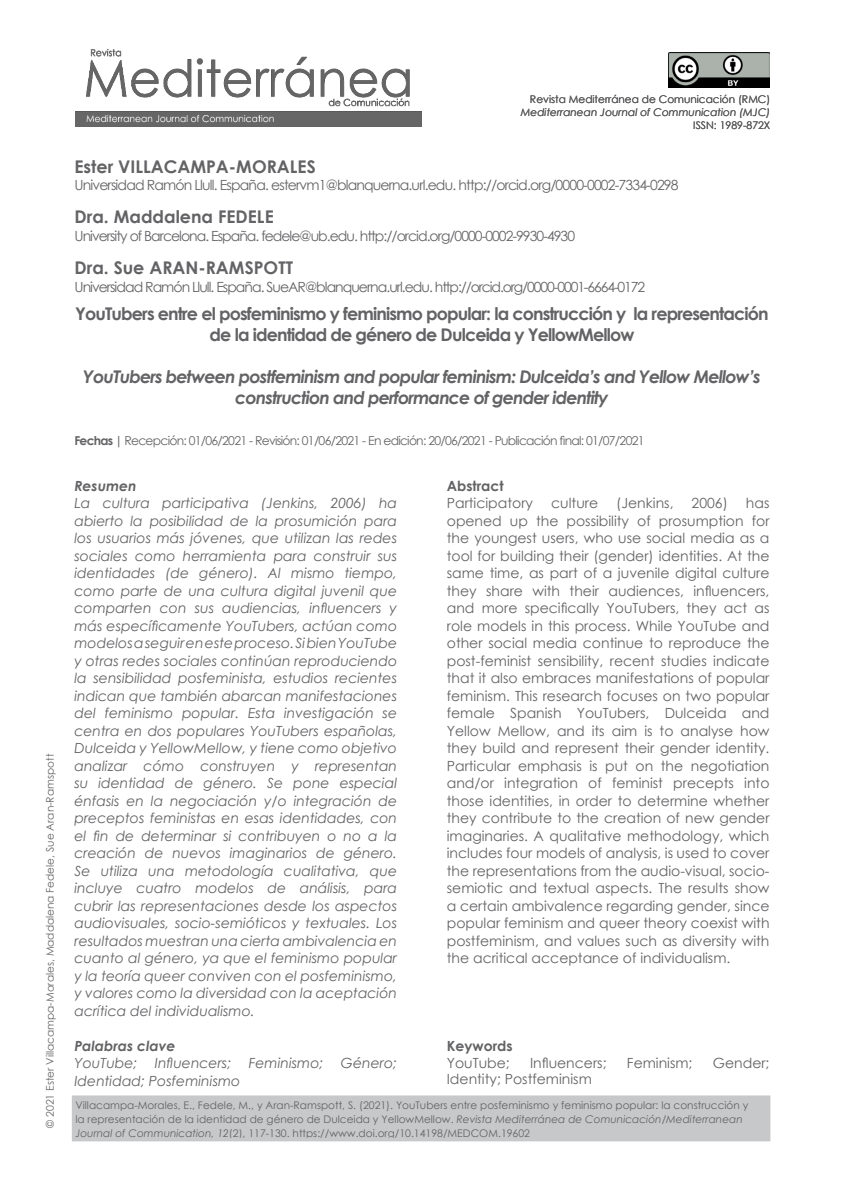
<style>
.page{position:relative;width:844px;height:1191px;background:#fff}
.page>*{position:absolute;margin:0;border:0;box-sizing:border-box;transform-origin:0 0}
.Título_artículo_ESPA{font:700 17.5px/21px "Century Gothic";letter-spacing:-.05em;color:#636366;text-align:center}
.Título_artículo_ESPA-2{font:italic 700 17.5px/21px "Century Gothic";letter-spacing:-.05em;color:#636366;text-align:center}
.Autor_1{font:700 17.5px "Century Gothic";color:#636366}
.Resumen_CUERPO{font:italic 14px/17.5px "Century Gothic";color:#636366;text-align:justify}
.Resumen_CUERPO-2{font:14px/17.5px "Century Gothic";color:#636366;text-align:justify}
.Datos_autor_2{font:14px "Century Gothic";letter-spacing:-.07em;color:#636366}
.Datos_autor{font:14px "Century Gothic";letter-spacing:-.06em;color:#636366}
.Palabras_Clave_CUERP{font:14px "Century Gothic";color:#636366}
.Palabras_Clave_TÍTUL{font:italic 700 14px "Century Gothic";color:#636366}
.Resumen_CUERPO-3{font:700 14px "Century Gothic";color:#636366}
.Palabras_Clave_TÍTUL-2{font:700 14px "Century Gothic";color:#636366}
.Resumen_CUERPO-4{font:italic 700 14px "Century Gothic";color:#636366}
.Fechas{font:12.25px "Century Gothic";letter-spacing:-.06em;color:#636366}
.Pie{font:10.5px/14px "Century Gothic";color:#636366}
.Autores_lateral{font:10.5px "Century Gothic";color:#636366}
.t1{font:italic 10.5px "Century Gothic";color:#636366}
.s1{font-weight:700}
.s2{font-style:italic}
</style>
<div class="page">
<img style="left:75px;top:50px;width:346px;height:77px">
<img style="left:668px;top:52px;width:101px;height:35px">
<div style="left:74px;top:1097px;width:694px;height:42px;background:#c7c8ca"></div>
<div style="left:72px;top:1095px;width:698px;height:46px;border:4px solid #c7c8ca"></div>
<p class="Autores_lateral" style="left:43px;top:1127px;width:375px;rotate:-90deg">© 2021 Ester Villacampa-Morales, Maddalena Fedele, Sue Aran-Ramspott</p>
<p class="Pie" style="left:530px;top:92px;width:242px">Revista Mediterránea de Comunicación (RMC)</p>
<p class="t1" style="left:520px;top:105px;width:251px">Mediterranean Journal of Communication (MJC)</p>
<p class="Pie" style="left:693px;top:118px;width:79px">ISSN: 1989-872X</p>
<p class="Autor_1" style="left:74px;top:153px;width:243px">Ester VILLACAMPA-MORALES</p>
<p class="Datos_autor" style="left:74px;top:175px;width:605px">Universidad Ramón Llull. España. estervm1@blanquerna.url.edu. http://orcid.org/0000-0002-7334-0298</p>
<p class="Autor_1" style="left:74px;top:204px;width:201px">Dra. Maddalena FEDELE</p>
<p class="Datos_autor_2" style="left:74px;top:226px;width:502px">University of Barcelona. España. fedele@ub.edu. http://orcid.org/0000-0002-9930-4930</p>
<p class="Autor_1" style="left:74px;top:254px;width:220px">Dra. Sue ARAN-RAMSPOTT</p>
<p class="Datos_autor_2" style="left:74px;top:277px;width:572px">Universidad Ramón Llull. España. SueAR@blanquerna.url.edu. http://orcid.org/0000-0001-6664-0172</p>
<p class="Título_artículo_ESPA" style="left:75px;top:302px;width:695px">YouTubers entre el posfeminismo y feminismo popular: la construcción y la representación de la identidad de género de Dulceida y YellowMellow</p>
<p class="Título_artículo_ESPA-2" style="left:83px;top:365px;width:678px">YouTubers between postfeminism and popular feminism: Dulceida’s and Yellow Mellow’s construction and performance of gender identity</p>
<p class="Fechas" style="left:74px;top:432px;width:571px"><span class="s1">Fechas |</span> Recepción: 01/06/2021 - Revisión: 01/06/2021 - En edición: 20/06/2021 - Publicación final: 01/07/2021</p>
<p class="Resumen_CUERPO-3" style="left:446px;top:475px;width:58px">Abstract</p>
<p class="Resumen_CUERPO-2" style="left:446px;top:494px;width:88px">Participatory</p>
<p class="Resumen_CUERPO-2" style="left:551px;top:494px;width:48px">culture</p>
<p class="Resumen_CUERPO-2" style="left:616px;top:494px;width:59px">(Jenkins,</p>
<p class="Resumen_CUERPO-2" style="left:691px;top:494px;width:38px">2006)</p>
<p class="Resumen_CUERPO-4" style="left:74px;top:475px;width:64px">Resumen</p>
<p class="Resumen_CUERPO" style="left:74px;top:494px;width:324px">La cultura participativa (Jenkins, 2006) ha abierto la posibilidad de la prosumición para los usuarios más jóvenes, que utilizan las redes sociales como herramienta para construir sus identidades (de género). Al mismo tiempo, como parte de una cultura digital juvenil que comparten con sus audiencias, influencers y más específicamente YouTubers, actúan como modelos a seguir en este proceso. Si bien YouTube y otras redes sociales continúan reproduciendo la sensibilidad posfeminista, estudios recientes indican que también abarcan manifestaciones del feminismo popular. Esta investigación se centra en dos populares YouTubers españolas, Dulceida y YellowMellow, y tiene como objetivo analizar cómo construyen y representan su identidad de género. Se pone especial énfasis en la negociación y/o integración de preceptos feministas en esas identidades, con el fin de determinar si contribuyen o no a la creación de nuevos imaginarios de género.<br>Se utiliza una metodología cualitativa, que incluye cuatro modelos de análisis, para cubrir las representaciones desde los aspectos audiovisuales, socio-semióticos y textuales. Los resultados muestran una cierta ambivalencia en cuanto al género, ya que el feminismo popular y la teoría queer conviven con el posfeminismo, y valores como la diversidad con la aceptación acrítica del individualismo.</p>
<p class="Palabras_Clave_TÍTUL" style="left:74px;top:1035px;width:103px">Palabras clave</p>
<p class="Resumen_CUERPO" style="left:74px;top:1054px;width:324px">YouTube; Influencers; Feminismo; Género;<br>Identidad; Posfeminismo</p>
<p class="Pie" style="left:75px;top:1097px;width:674px">Villacampa-Morales, E., Fedele, M., y Aran-Ramspott, S. (2021). YouTubers entre posfeminismo y feminismo popular: la construcción y la representación de la identidad de género de Dulceida y YellowMellow. <span class="s2">Revista Mediterránea de Comunicación/Mediterranean<br>Journal of Communication, 12</span>(2), 117-130. https://www.doi.org/10.14198/MEDCOM.19602</p>
<p class="Resumen_CUERPO-2" style="left:446px;top:494px;width:324px;text-indent:299px">has opened up the possibility of prosumption for the youngest users, who use social media as a tool for building their (gender) identities. At the same time, as part of a juvenile digital culture they share with their audiences, influencers, and more specifically YouTubers, they act as role models in this process. While YouTube and other social media continue to reproduce the post-feminist sensibility, recent studies indicate that it also embraces manifestations of popular feminism. This research focuses on two popular female Spanish YouTubers, Dulceida and Yellow Mellow, and its aim is to analyse how they build and represent their gender identity.<br>Particular emphasis is put on the negotiation and/or integration of feminist precepts into those identities, in order to determine whether they contribute to the creation of new gender imaginaries. A qualitative methodology, which includes four models of analysis, is used to cover the representations from the audio-visual, socio&shy;semiotic and textual aspects. The results show a certain ambivalence regarding gender, since popular feminism and queer theory coexist with postfeminism, and values such as diversity with the acritical acceptance of individualism.</p>
<p class="Palabras_Clave_TÍTUL-2" style="left:446px;top:1035px;width:67px">Keywords</p>
<p class="Palabras_Clave_CUERP" style="left:446px;top:1052px;width:64px">YouTube;</p>
<p class="Palabras_Clave_CUERP" style="left:530px;top:1052px;width:78px">Influencers;</p>
<p class="Palabras_Clave_CUERP" style="left:626px;top:1052px;width:67px">Feminism;</p>
<p class="Palabras_Clave_CUERP" style="left:712px;top:1052px;width:58px">Gender;</p>
<p class="Palabras_Clave_CUERP" style="left:446px;top:1069px;width:146px">Identity; Postfeminism</p>
</div>
